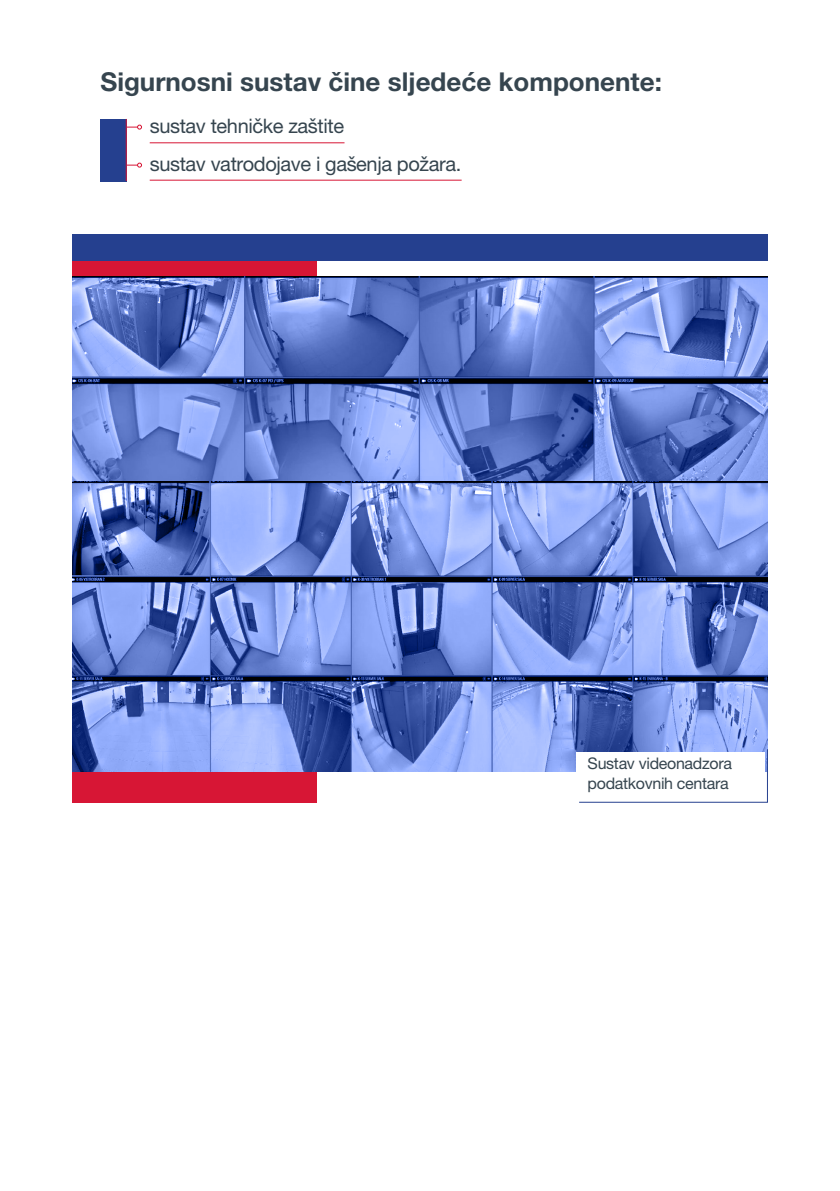
<style>
.page{position:relative;width:840px;height:1191px;background:#fff}
.page>*{position:absolute;margin:0;border:0;box-sizing:border-box;transform-origin:0 0}
.t1{font:700 26px "Helvetica Neue LT Pro";color:#36454f}
.t2{font:20px/37.4px "Helvetica Neue LT Pro";letter-spacing:-.02em;color:#36454f}
.t3{font:16px/20px "Helvetica Neue LT Pro";letter-spacing:-.02em;color:#36454f}
</style>
<div class="page">
<svg style="left:127px;top:125px;width:15px;height:5px"></svg>
<svg style="left:127px;top:163px;width:15px;height:5px"></svg>
<div style="left:100px;top:119px;width:27px;height:62px;background:#25408f"></div>
<hr style="left:126px;top:119px;width:1px;height:62px;background:#d71635">
<hr style="left:150px;top:142px;width:194px;height:1px;background:#d71635">
<hr style="left:150px;top:180px;width:311px;height:1px;background:#d71635">
<div style="left:72px;top:247px;width:245px;height:556px;background:#d71635"></div>
<div style="left:72px;top:234px;width:695px;height:26px;background:#25408f"></div>
<svg style="left:72px;top:276px;width:695px;height:496px;background:#6c85ce"></svg>
<svg style="left:577px;top:748px;width:191px;height:55px"></svg>
<h1 class="t1" style="left:100px;top:65px;width:562px">Sigurnosni sustav čine sljedeće komponente:</h1>
<p class="t2" style="left:150px;top:107px;width:313px">sustav tehničke zaštite<br>sustav vatrodojave i gašenja požara.</p>
<p class="t3" style="left:587px;top:753px;width:146px">Sustav videonadzora podatkovnih centara</p>
</div>
